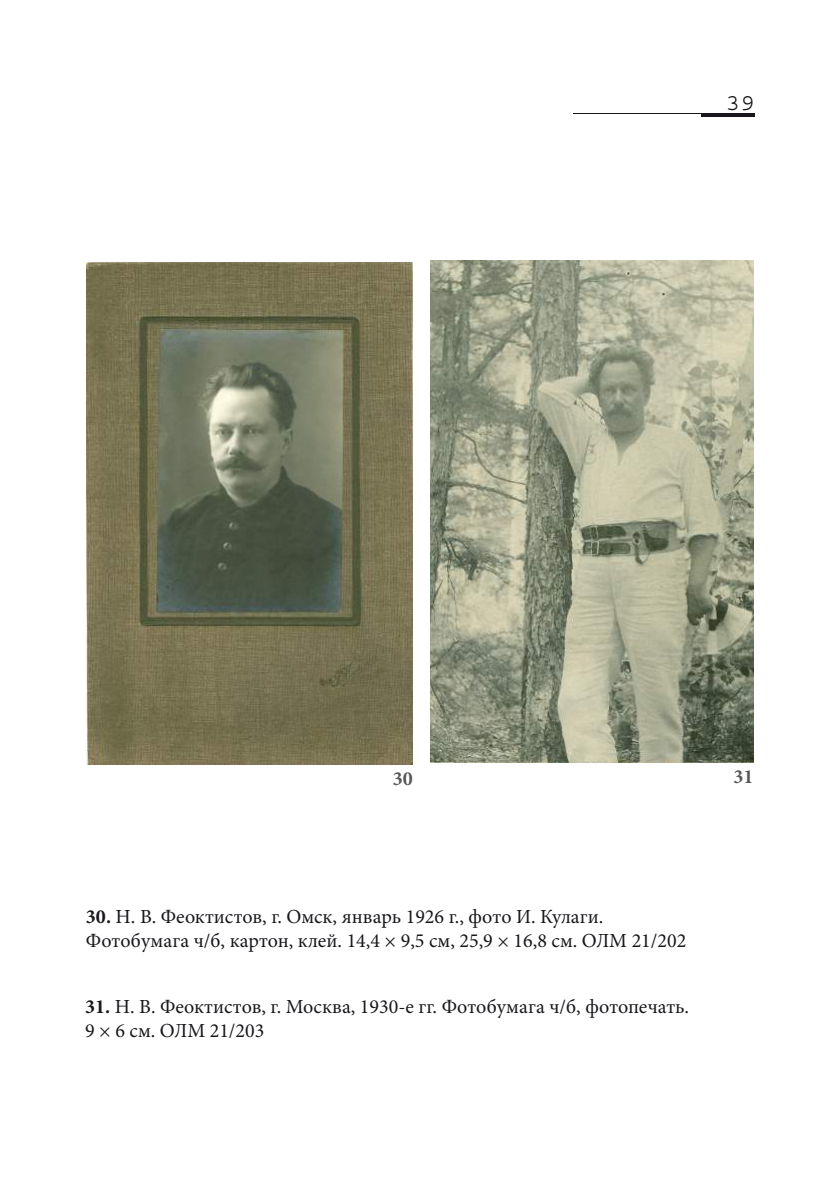
<style>
.page{position:relative;width:840px;height:1191px;background:#fff}
.page>*{position:absolute;margin:0;border:0;box-sizing:border-box;transform-origin:0 0}
.t1{font:24px "Courier Std";color:#1a171c}
.t2{font:20px/24px "Minion Pro";color:#1a171c}
.t3{font:700 20px "Minion Pro";color:#565658}
.s1{font-weight:700}
</style>
<div class="page">
<hr style="left:573px;top:113px;width:181px;height:4px;background:#1a171c">
<div style="left:561px;top:114px;width:139px;height:8px;background:#fff"></div>
<img style="left:86px;top:262px;width:326px;height:502px">
<img style="left:430px;top:261px;width:323px;height:501px">
<p class="t1" style="left:725px;top:89px;width:25px">39</p>
<p class="t3" style="left:392px;top:764px;width:21px">30</p>
<p class="t3" style="left:733px;top:763px;width:21px">31</p>
<p class="t2" style="left:86px;top:905px;width:601px"><span class="s1">30.</span> Н. В. Феоктистов, г. Омск, январь 1926 г., фото И. Кулаги.<br>Фотобумага ч/б, картон, клей. 14,4 × 9,5 см, 25,9 × 16,8 см. ОЛМ 21/202</p>
<p class="t2" style="left:85px;top:994px;width:605px"><span class="s1">31.</span> Н. В. Феоктистов, г. Москва, 1930-е гг. Фотобумага ч/б, фотопечать.<br>9 × 6 см. ОЛМ 21/203</p>
</div>
